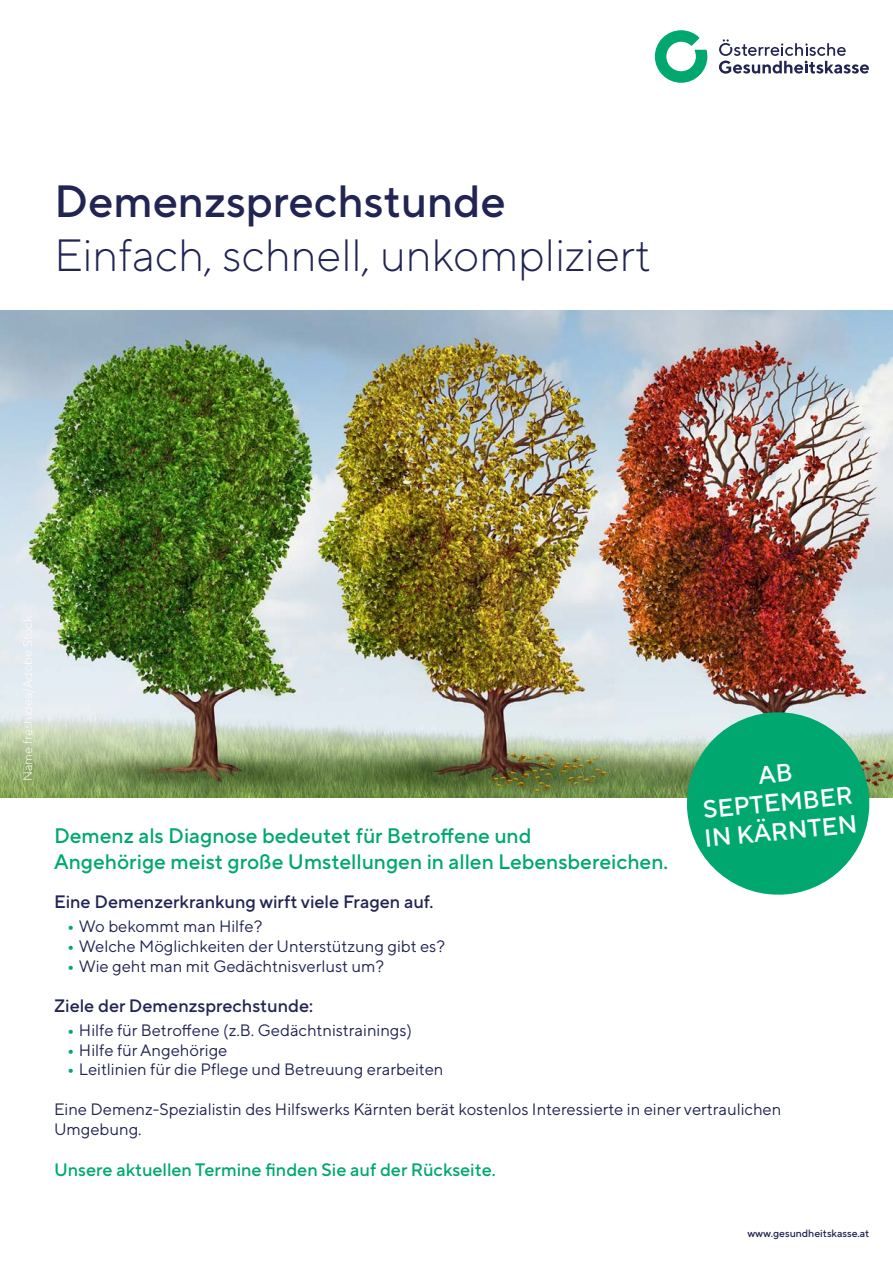
<style>
.page{position:relative;width:893px;height:1263px;background:#fff}
.page>*{position:absolute;margin:0;border:0;box-sizing:border-box;transform-origin:0 0}
.t1{font:300 45.15px "TT Norms Pro";color:#222453}
.t2{font:500 45.15px "TT Norms Pro";color:#222453}
.t3{font:500 24.75px/29px "TT Norms Pro";color:#fff;text-align:center}
.t4{font:500 21px/25.5px "TT Norms Pro";color:#00a870}
.t5{font:500 18px "TT Norms Pro";color:#222453}
.t6{font:500 18px "TT Norms Pro";color:#00a870}
.t7{font:16.5px/19.8px "TT Norms Pro";color:#222453}
.t8{font:500 10.5px "TT Norms Pro";color:#222453}
.s1{font-weight:700;color:#00a870}
</style>
<div class="page">
<img style="left:0;top:311px;width:893px;height:486px">
<svg style="left:655px;top:30px;width:52px;height:53px"></svg>
<svg style="left:719px;top:39px;width:150px;height:35px"></svg>
<svg style="left:682px;top:708px;width:192px;height:187px;background:#3db98f"></svg>
<h1 class="t2" style="left:54px;top:172px;width:453px">Demenzsprechstunde</h1>
<h1 class="t1" style="left:54px;top:227px;width:598px">Einfach, schnell, unkompliziert</h1>
<h2 class="t3" style="left:698px;top:765px;width:155px;rotate:-5deg">AB<br>SEPTEMBER<br>IN KÄRNTEN</h2>
<p class="t4" style="left:54px;top:822px;width:616px">Demenz als Diagnose bedeutet für Betroffene und<br>Angehörige meist große Umstellungen in allen Lebensbereichen.</p>
<p class="t5" style="left:54px;top:890px;width:381px">Eine Demenzerkrankung wirft viele Fragen auf.</p>
<p class="t7" style="left:67px;top:916px;width:197px"><span class="s1">•</span> Wo bekommt man Hilfe?</p>
<p class="t7" style="left:67px;top:936px;width:380px"><span class="s1">•</span> Welche Möglichkeiten der Unterstützung gibt es?</p>
<p class="t7" style="left:67px;top:956px;width:319px"><span class="s1">•</span> Wie geht man mit Gedächtnisverlust um?</p>
<p class="t5" style="left:54px;top:994px;width:261px">Ziele der Demenzsprechstunde:</p>
<p class="t7" style="left:67px;top:1019px;width:347px"><span class="s1">•</span> Hilfe für Betroffene (z.B. Gedächtnistrainings)</p>
<p class="t7" style="left:67px;top:1039px;width:162px"><span class="s1">•</span> Hilfe für Angehörige</p>
<p class="t7" style="left:67px;top:1059px;width:378px"><span class="s1">•</span> Leitlinien für die Pflege und Betreuung erarbeiten</p>
<p class="t7" style="left:54px;top:1099px;width:729px">Eine Demenz-Spezialistin des Hilfswerks Kärnten berät kostenlos Interessierte in einer vertraulichen<br>Umgebung.</p>
<p class="t6" style="left:54px;top:1158px;width:443px">Unsere aktuellen Termine finden Sie auf der Rückseite.</p>
<p class="t8" style="left:747px;top:1227px;width:124px">www.gesundheitskasse.at</p>
</div>
